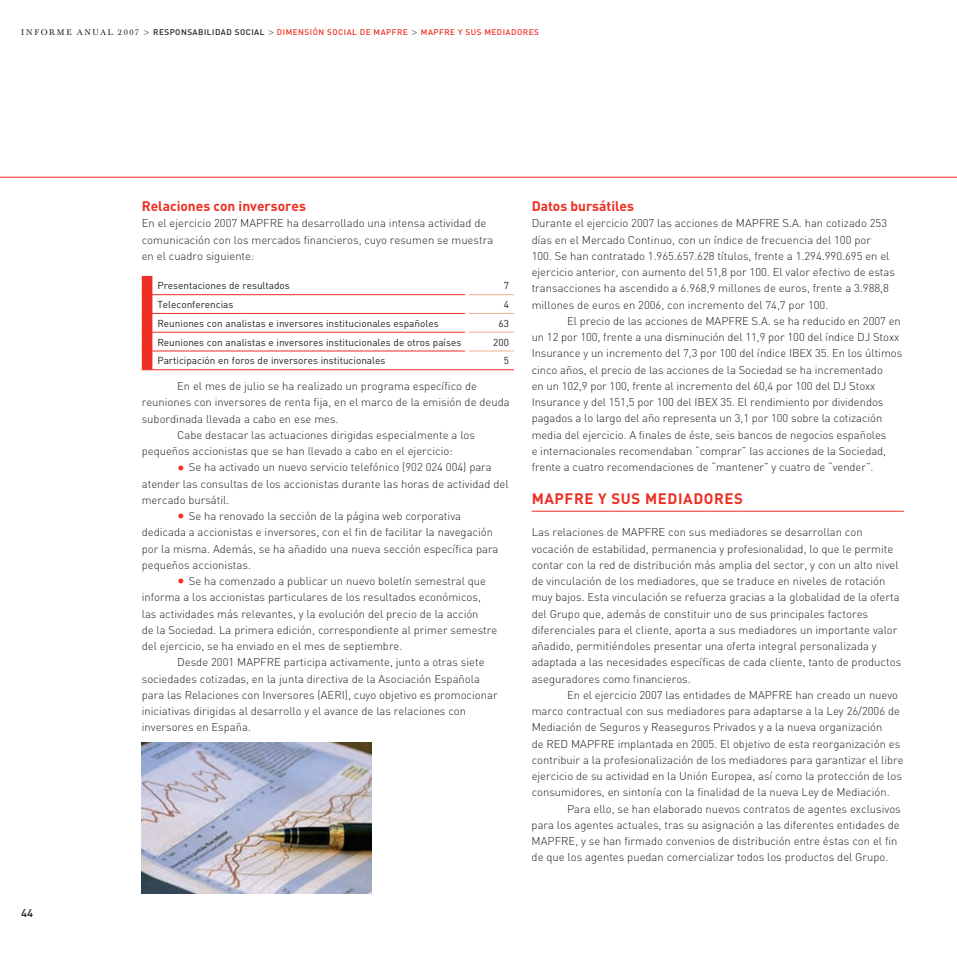
<style>
.page{position:relative;width:957px;height:957px;background:#fff}
.page>*{position:absolute;margin:0;border:0;box-sizing:border-box;transform-origin:0 0}
.t1{font:700 15px "DIN";letter-spacing:.04em;color:#ee2e22}
.t2{font:700 13.75px "DIN";color:#ee2e22}
.t3{font:300 11.25px/16.2px "DIN";color:#231f20}
.t4{font:500 11.25px "DIN";color:#231f20}
.t5{font:10px "DIN";color:#231f20}
.t6{font:500 8.12px "DIN";letter-spacing:.06em;color:#ee2e22}
.t7{font:8.12px "Baskerville BE";letter-spacing:.22em;color:#231f20}
.s1{font-family:"Baskerville BE";font-weight:400;color:#231f20}
.s2{font-family:"Baskerville BE";font-weight:400;font-size:6.88px;color:#231f20}
.s3{color:#231f20}
.s4{font-weight:500;font-size:15px;color:#ee2e22}
</style>
<div class="page">
<hr style="left:0;top:177px;width:957px;height:1px;background:#ee2e22">
<hr style="left:469px;top:294px;width:45px;height:1px;background:#f8ad8f">
<hr style="left:469px;top:313px;width:45px;height:1px;background:#f8ad8f">
<hr style="left:469px;top:332px;width:45px;height:1px;background:#f8ad8f">
<hr style="left:469px;top:351px;width:45px;height:1px;background:#f8ad8f">
<hr style="left:152px;top:294px;width:313px;height:1px;background:#ee2e22">
<hr style="left:152px;top:313px;width:313px;height:1px;background:#ee2e22">
<hr style="left:152px;top:332px;width:313px;height:1px;background:#ee2e22">
<hr style="left:152px;top:351px;width:313px;height:1px;background:#ee2e22">
<svg style="left:142px;top:276px;width:10px;height:94px"></svg>
<hr style="left:152px;top:369px;width:315px;height:1px;background:#ee2e22">
<hr style="left:467px;top:369px;width:47px;height:1px;background:#ee2e22">
<hr style="left:531px;top:511px;width:373px;height:1px;background:#ee2e22">
<img style="left:142px;top:742px;width:230px;height:151px">
<p class="t7" style="left:21px;top:28px;width:87px">INFORME AN UAL</p>
<p class="t6" style="left:118px;top:27px;width:422px"><span class="s1">2007</span> <span class="s2">&gt;</span> <span class="s3">RESPONSABILIDAD SOCIAL</span> <span class="s2">&gt;</span> DIMENSIÓN SOCIAL DE MAPFRE <span class="s2">&gt;</span> MAPFRE Y SUS MEDIADORES</p>
<p class="t4" style="left:21px;top:905px;width:13px">44</p>
<p class="t2" style="left:142px;top:197px;width:166px">Relaciones con inversores</p>
<p class="t3" style="left:142px;top:215px;width:353px">En el ejercicio 2007 MAPFRE ha desarrollado una intensa actividad de comunicación con los mercados financieros, cuyo resumen se muestra en el cuadro siguiente:</p>
<p class="t5" style="left:157px;top:279px;width:134px">Presentaciones de resultados</p>
<p class="t5" style="left:504px;top:279px;width:7px">7</p>
<p class="t5" style="left:157px;top:298px;width:78px">Teleconferencias</p>
<p class="t5" style="left:504px;top:298px;width:7px">4</p>
<p class="t5" style="left:157px;top:317px;width:283px">Reuniones con analistas e inversores institucionales españoles</p>
<p class="t5" style="left:498px;top:317px;width:12px">63</p>
<p class="t5" style="left:157px;top:336px;width:305px">Reuniones con analistas e inversores institucionales de otros países</p>
<p class="t5" style="left:493px;top:336px;width:17px">200</p>
<p class="t5" style="left:157px;top:354px;width:229px">Participación en foros de inversores institucionales</p>
<p class="t5" style="left:504px;top:354px;width:7px">5</p>
<p class="t3" style="left:177px;top:378px;width:301px">En el mes de julio se ha realizado un programa específico de</p>
<p class="t3" style="left:142px;top:394px;width:369px">reuniones con inversores de renta fija, en el marco de la emisión de deuda</p>
<p class="t3" style="left:142px;top:410px;width:198px">subordinada llevada a cabo en ese mes.</p>
<p class="t3" style="left:177px;top:426px;width:299px">Cabe destacar las actuaciones dirigidas especialmente a los</p>
<p class="t3" style="left:142px;top:443px;width:312px">pequeños accionistas que se han llevado a cabo en el ejercicio:</p>
<p class="t3" style="left:142px;top:459px;width:368px;text-indent:35px"><span class="s4">•</span> Se ha activado un nuevo servicio telefónico (902 024 004) para atender las consultas de los accionistas durante las horas de actividad del mercado bursátil.</p>
<p class="t3" style="left:142px;top:508px;width:358px;text-indent:35px"><span class="s4">•</span> Se ha renovado la sección de la página web corporativa dedicada a accionistas e inversores, con el fin de facilitar la navegación por la misma. Además, se ha añadido una nueva sección específica para pequeños accionistas.</p>
<p class="t3" style="left:142px;top:573px;width:357px;text-indent:35px"><span class="s4">•</span> Se ha comenzado a publicar un nuevo boletín semestral que informa a los accionistas particulares de los resultados económicos, las actividades más relevantes, y la evolución del precio de la acción<br>de la Sociedad. La primera edición, correspondiente al primer semestre del ejercicio, se ha enviado en el mes de septiembre.</p>
<p class="t3" style="left:142px;top:654px;width:357px;text-indent:35px">Desde 2001 MAPFRE participa activamente, junto a otras siete sociedades cotizadas, en la junta directiva de la Asociación Española para las Relaciones con Inversores (AERI), cuyo objetivo es promocionar iniciativas dirigidas al desarrollo y el avance de las relaciones con inversores en España.</p>
<p class="t2" style="left:531px;top:197px;width:104px">Datos bursátiles</p>
<p class="t3" style="left:531px;top:215px;width:365px">Durante el ejercicio 2007 las acciones de MAPFRE S.A. han cotizado 253 días en el Mercado Continuo, con un índice de frecuencia del 100 por<br>100. Se han contratado 1.965.657.628 títulos, frente a 1.294.990.695 en el ejercicio anterior, con aumento del 51,8 por 100. El valor efectivo de estas transacciones ha ascendido a 6.968,9 millones de euros, frente a 3.988,8 millones de euros en 2006, con incremento del 74,7 por 100.</p>
<p class="t3" style="left:531px;top:313px;width:372px;text-indent:35px">El precio de las acciones de MAPFRE S.A. se ha reducido en 2007 en un 12 por 100, frente a una disminución del 11,9 por 100 del índice DJ Stoxx Insurance y un incremento del 7,3 por 100 del índice IBEX 35. En los últimos cinco años, el precio de las acciones de la Sociedad se ha incrementado<br>en un 102,9 por 100, frente al incremento del 60,4 por 100 del DJ Stoxx Insurance y del 151,5 por 100 del IBEX 35. El rendimiento por dividendos pagados a lo largo del año representa un 3,1 por 100 sobre la cotización media del ejercicio. A finales de éste, seis bancos de negocios españoles<br>e internacionales recomendaban “comprar” las acciones de la Sociedad, frente a cuatro recomendaciones de “mantener” y cuatro de “vender”.</p>
<h1 class="t1" style="left:531px;top:488px;width:213px">MAPFRE Y SUS MEDIADORES</h1>
<p class="t3" style="left:531px;top:524px;width:371px">Las relaciones de MAPFRE con sus mediadores se desarrollan con vocación de estabilidad, permanencia y profesionalidad, lo que le permite contar con la red de distribución más amplia del sector, y con un alto nivel de vinculación de los mediadores, que se traduce en niveles de rotación muy bajos. Esta vinculación se refuerza gracias a la globalidad de la oferta del Grupo que, además de constituir uno de sus principales factores diferenciales para el cliente, aporta a sus mediadores un importante valor añadido, permitiéndoles presentar una oferta integral personalizada y adaptada a las necesidades específicas de cada cliente, tanto de productos aseguradores como financieros.</p>
<p class="t3" style="left:531px;top:686px;width:374px;text-indent:35px">En el ejercicio 2007 las entidades de MAPFRE han creado un nuevo marco contractual con sus mediadores para adaptarse a la Ley 26/2006 de Mediación de Seguros y Reaseguros Privados y a la nueva organización<br>de RED MAPFRE implantada en 2005. El objetivo de esta reorganización es contribuir a la profesionalización de los mediadores para garantizar el libre ejercicio de su actividad en la Unión Europea, así como la protección de los consumidores, en sintonía con la finalidad de la nueva Ley de Mediación.</p>
<p class="t3" style="left:531px;top:800px;width:371px;text-indent:35px">Para ello, se han elaborado nuevos contratos de agentes exclusivos para los agentes actuales, tras su asignación a las diferentes entidades de MAPFRE, y se han firmado convenios de distribución entre éstas con el fin de que los agentes puedan comercializar todos los productos del Grupo.</p>
</div>
